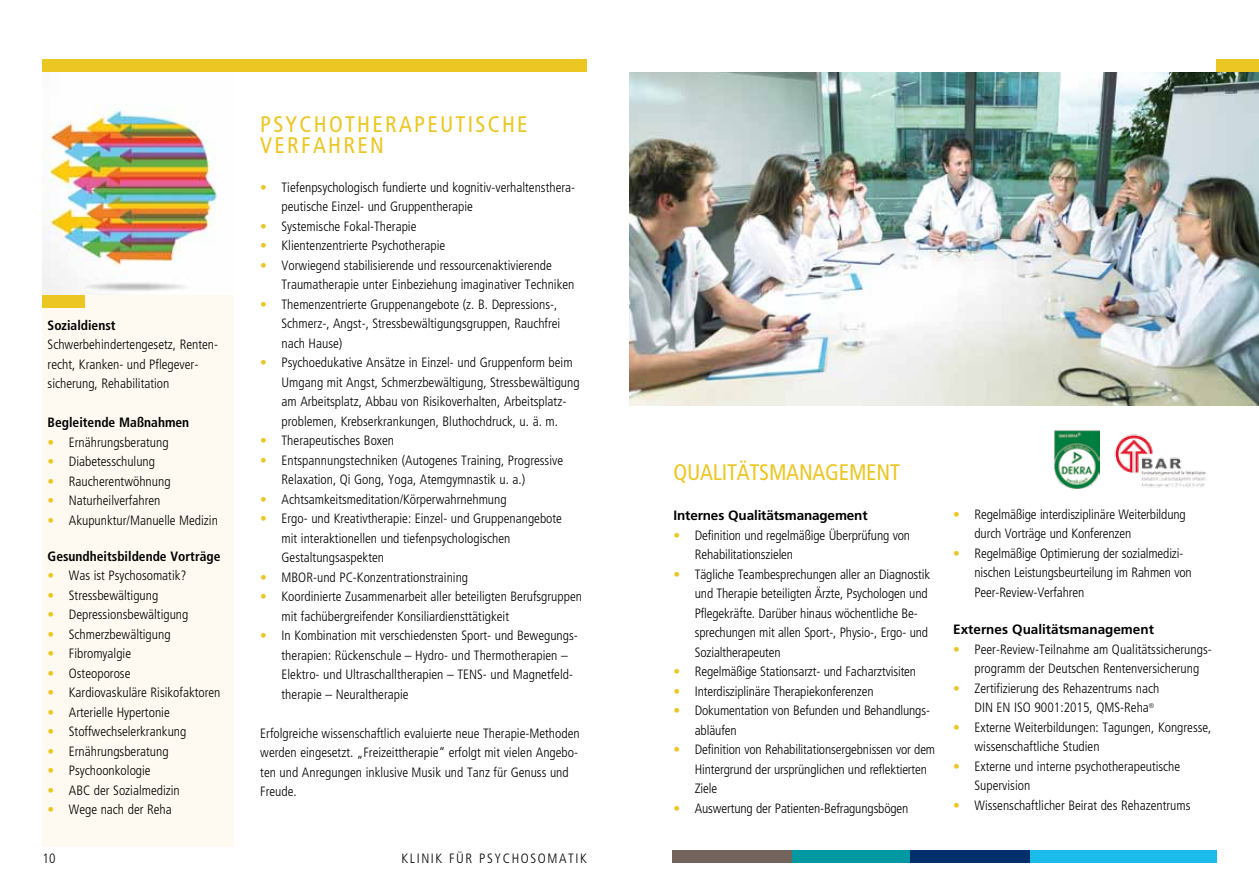
<style>
.page{position:relative;width:1259px;height:893px;background:#fff}
.page>*{position:absolute;margin:0;border:0;box-sizing:border-box;transform-origin:0 0}
.t1{font:condensed 22.5px/21px "Frutiger";letter-spacing:.1em;color:#ecc623}
.t2{font:condensed 22.5px "Frutiger";letter-spacing:-.01em;color:#ecc623}
.t3{font:300 condensed 13.5px/19.5px "Frutiger";color:#000}
.t4{font:700 condensed 13.5px "Frutiger";color:#000}
.t5{font:700 13.5px "Frutiger";letter-spacing:-.005em;color:#000}
.t6{font:300 condensed 13.5px "Frutiger";letter-spacing:.12em;color:#000}
.s1{color:#ecc623}
</style>
<div class="page">
<img style="left:43px;top:105px;width:174px;height:190px">
<div style="left:43px;top:295px;width:191px;height:551px;background:#fefaf1"></div>
<div style="left:43px;top:295px;width:42px;height:12px;background:#ecc623"></div>
<img style="left:629px;top:72px;width:630px;height:334px">
<img style="left:1114px;top:434px;width:92px;height:54px">
<img style="left:1054px;top:430px;width:45px;height:58px">
<div style="left:1216px;top:60px;width:43px;height:12px;background:#ecc623"></div>
<div style="left:43px;top:60px;width:544px;height:12px;background:#ecc623"></div>
<div style="left:791px;top:850px;width:119px;height:13px;background:#0098a1"></div>
<div style="left:910px;top:850px;width:119px;height:13px;background:#002f6b"></div>
<div style="left:672px;top:850px;width:119px;height:13px;background:#72645d"></div>
<div style="left:1029px;top:850px;width:187px;height:13px;background:#1bbbea"></div>
<p class="t4" style="left:48px;top:317px;width:70px">Sozialdienst</p>
<p class="t3" style="left:48px;top:335px;width:172px">Schwerbehindertengesetz, Renten&shy;recht, Kranken- und Pflegever&shy;sicherung, Rehabilitation</p>
<p class="t4" style="left:48px;top:415px;width:143px">Begleitende Maßnahmen</p>
<p class="t3" style="left:48px;top:433px;width:123px"><span class="s1">•</span> Ernährungsberatung</p>
<p class="t3" style="left:48px;top:452px;width:109px"><span class="s1">•</span> Diabetesschulung</p>
<p class="t3" style="left:48px;top:472px;width:125px"><span class="s1">•</span> Raucherentwöhnung</p>
<p class="t3" style="left:48px;top:491px;width:114px"><span class="s1">•</span> Naturheilverfahren</p>
<p class="t3" style="left:48px;top:511px;width:172px"><span class="s1">•</span> Akupunktur/Manuelle Medizin</p>
<p class="t4" style="left:48px;top:548px;width:174px">Gesundheitsbildende Vorträge</p>
<p class="t3" style="left:48px;top:566px;width:140px"><span class="s1">•</span> Was ist Psychosomatik?</p>
<p class="t3" style="left:48px;top:586px;width:112px"><span class="s1">•</span> Stressbewältigung</p>
<p class="t3" style="left:48px;top:605px;width:142px"><span class="s1">•</span> Depressionsbewältigung</p>
<p class="t3" style="left:48px;top:624px;width:125px"><span class="s1">•</span> Schmerzbewältigung</p>
<p class="t3" style="left:48px;top:644px;width:85px"><span class="s1">•</span> Fibromyalgie</p>
<p class="t3" style="left:48px;top:663px;width:84px"><span class="s1">•</span> Osteoporose</p>
<p class="t3" style="left:48px;top:683px;width:174px"><span class="s1">•</span> Kardiovaskuläre Risikofaktoren</p>
<p class="t3" style="left:48px;top:702px;width:124px"><span class="s1">•</span> Arterielle Hypertonie</p>
<p class="t3" style="left:48px;top:722px;width:140px"><span class="s1">•</span> Stoffwechselerkrankung</p>
<p class="t3" style="left:48px;top:741px;width:123px"><span class="s1">•</span> Ernährungsberatung</p>
<p class="t3" style="left:48px;top:761px;width:105px"><span class="s1">•</span> Psychoonkologie</p>
<p class="t3" style="left:48px;top:780px;width:134px"><span class="s1">•</span> ABC der Sozialmedizin</p>
<p class="t3" style="left:48px;top:800px;width:126px"><span class="s1">•</span> Wege nach der Reha</p>
<h1 class="t1" style="left:260px;top:114px;width:269px">PSYCHOTHERAPEUTISCHE<br>VERFAHREN</h1>
<p class="t3" style="left:281px;top:177px;width:295px;text-indent:-21px"><span class="s1">•</span> Tiefenpsychologisch fundierte und kognitiv-verhaltensthera&shy;peutische Einzel- und Gruppentherapie</p>
<p class="t3" style="left:260px;top:216px;width:158px"><span class="s1">•</span> Systemische Fokal-Therapie</p>
<p class="t3" style="left:260px;top:236px;width:186px"><span class="s1">•</span> Klientenzentrierte Psychotherapie</p>
<p class="t3" style="left:281px;top:255px;width:294px;text-indent:-21px"><span class="s1">•</span> Vorwiegend stabilisierende und ressourcenaktivierende<br>Traumatherapie unter Einbeziehung imaginativer Techniken</p>
<p class="t3" style="left:281px;top:294px;width:280px;text-indent:-21px"><span class="s1">•</span> Themenzentrierte Gruppenangebote (z. B. Depressions-,<br>Schmerz-, Angst-, Stressbewältigungsgruppen, Rauchfrei nach Hause)</p>
<p class="t3" style="left:281px;top:353px;width:300px;text-indent:-21px"><span class="s1">•</span> Psychoedukative Ansätze in Einzel- und Gruppenform beim U mgang mit Angst, Schmerzbewältigung, Stressbewältigung am Arbeitsplatz, Abbau von Risikoverhalten, Arbeitsplatz&shy;problemen, Krebserkrankungen, Bluthochdruck, u. ä. m.</p>
<p class="t3" style="left:260px;top:431px;width:135px"><span class="s1">•</span> Therapeutisches Boxen</p>
<p class="t3" style="left:281px;top:450px;width:283px;text-indent:-21px"><span class="s1">•</span> Entspannungstechniken (Autogenes Training, Progressive<br>Relaxation, Qi Gong, Yoga, Atemgymnastik u. a.)</p>
<p class="t3" style="left:260px;top:489px;width:248px"><span class="s1">•</span> Achtsamkeitsmeditation/Körperwahrnehmung</p>
<p class="t3" style="left:281px;top:509px;width:282px;text-indent:-21px"><span class="s1">•</span> Ergo- und Kreativtherapie: Einzel- und Gruppenangebote mit interaktionellen und tiefenpsychologischen<br>Gestaltungsaspekten</p>
<p class="t3" style="left:260px;top:567px;width:209px"><span class="s1">•</span> M BOR-und PC-Konzentrationstraining</p>
<p class="t3" style="left:281px;top:587px;width:302px;text-indent:-21px"><span class="s1">•</span> Koordinierte Zusammenarbeit aller beteiligten Berufsgruppen mit fachübergreifender Konsiliardiensttätigkeit</p>
<p class="t3" style="left:281px;top:626px;width:298px;text-indent:-21px"><span class="s1">•</span> I n Kombination mit verschiedensten Sport- und Bewegungs&shy;therapien: Rückenschule – Hydro- und Thermotherapien –<br>Elektro- und U ltraschalltherapien – TENS-</p>
<p class="t3" style="left:490px;top:665px;width:84px">und Magnetfeld-</p>
<p class="t3" style="left:281px;top:684px;width:128px">therapie – Neuraltherapie</p>
<p class="t3" style="left:260px;top:723px;width:321px">Erfolgreiche wissenschaftlich evaluierte neue Therapie-Methoden werden eingesetzt. „Freizeittherapie“ erfolgt mit vielen Angebo&shy;ten und Anregungen inklusive M usik und Tanz für Genuss und Freude.</p>
<p class="t3" style="left:43px;top:848px;width:14px">10</p>
<p class="t6" style="left:401px;top:850px;width:186px">Klinik für p sychosomatik</p>
<h1 class="t2" style="left:673px;top:459px;width:228px">QUALITÄTSMANAGEMENT</h1>
<p class="t5" style="left:673px;top:508px;width:196px">Internes Qualitätsmanagement</p>
<p class="t3" style="left:695px;top:525px;width:217px;text-indent:-21px"><span class="s1">•</span> Definition und regelmäßige Ü berprüfung von<br>Rehabilitationszielen</p>
<p class="t3" style="left:695px;top:564px;width:237px;text-indent:-21px"><span class="s1">•</span> Tägliche Teambesprechungen aller an Diagnostik und Therapie beteiligten Ärzte, Psychologen und Pflegekräfte. Darüber hinaus wöchentliche Be-- sprechungen mit allen Sport-, Physio-, Ergo- und Sozialtherapeuten</p>
<p class="t3" style="left:673px;top:662px;width:244px"><span class="s1">•</span> Regelmäßige Stationsarzt- und Facharztvisiten</p>
<p class="t3" style="left:673px;top:681px;width:202px"><span class="s1">•</span> I nterdisziplinäre Therapiekonferenzen</p>
<p class="t3" style="left:695px;top:701px;width:237px;text-indent:-21px"><span class="s1">•</span> Dokumentation von Befunden und Behandlungs&shy;abläufen</p>
<p class="t3" style="left:695px;top:740px;width:242px;text-indent:-21px"><span class="s1">•</span> Definition von Rehabilitationsergebnissen vor dem<br>H intergrund der ursprünglichen und reflektierten<br>Ziele</p>
<p class="t3" style="left:673px;top:798px;width:236px"><span class="s1">•</span> Auswertung der Patienten-Befragungsbögen</p>
<p class="t3" style="left:974px;top:504px;width:213px;text-indent:-21px"><span class="s1">•</span> Regelmäßige interdisziplinäre Weiterbildung durch Vorträge und Konferenzen</p>
<p class="t3" style="left:974px;top:543px;width:219px;text-indent:-21px"><span class="s1">•</span> Regelmäßige Optimierung der sozialmedizi&shy;nischen Leistungsbeurteilung im Rahmen von<br>Peer-Review-Verfahren</p>
<p class="t5" style="left:953px;top:621px;width:202px">Externes Qualitätsmanagement</p>
<p class="t3" style="left:974px;top:639px;width:236px;text-indent:-21px"><span class="s1">•</span> Peer-Review-Teilnahme am Qualitätssicherungs-- programm der Deutschen Rentenversicherung</p>
<p class="t3" style="left:974px;top:678px;width:186px;text-indent:-21px"><span class="s1">•</span> Zertifizierung des Rehazentrums nach<br>DIN EN ISO 9001:2015, QMS-R</p>
<p class="t3" style="left:1131px;top:698px;width:25px">eha<sup>®</sup></p>
<p class="t3" style="left:974px;top:717px;width:238px;text-indent:-21px"><span class="s1">•</span> Externe Weiterbildungen: Tagungen, Kongresse, wissenschaftliche Studien</p>
<p class="t3" style="left:974px;top:756px;width:207px;text-indent:-21px"><span class="s1">•</span> Externe und interne psychotherapeutische<br>Supervision</p>
<p class="t3" style="left:953px;top:795px;width:239px"><span class="s1">•</span> Wissenschaftlicher Beirat des Rehazentrums</p>
</div>
